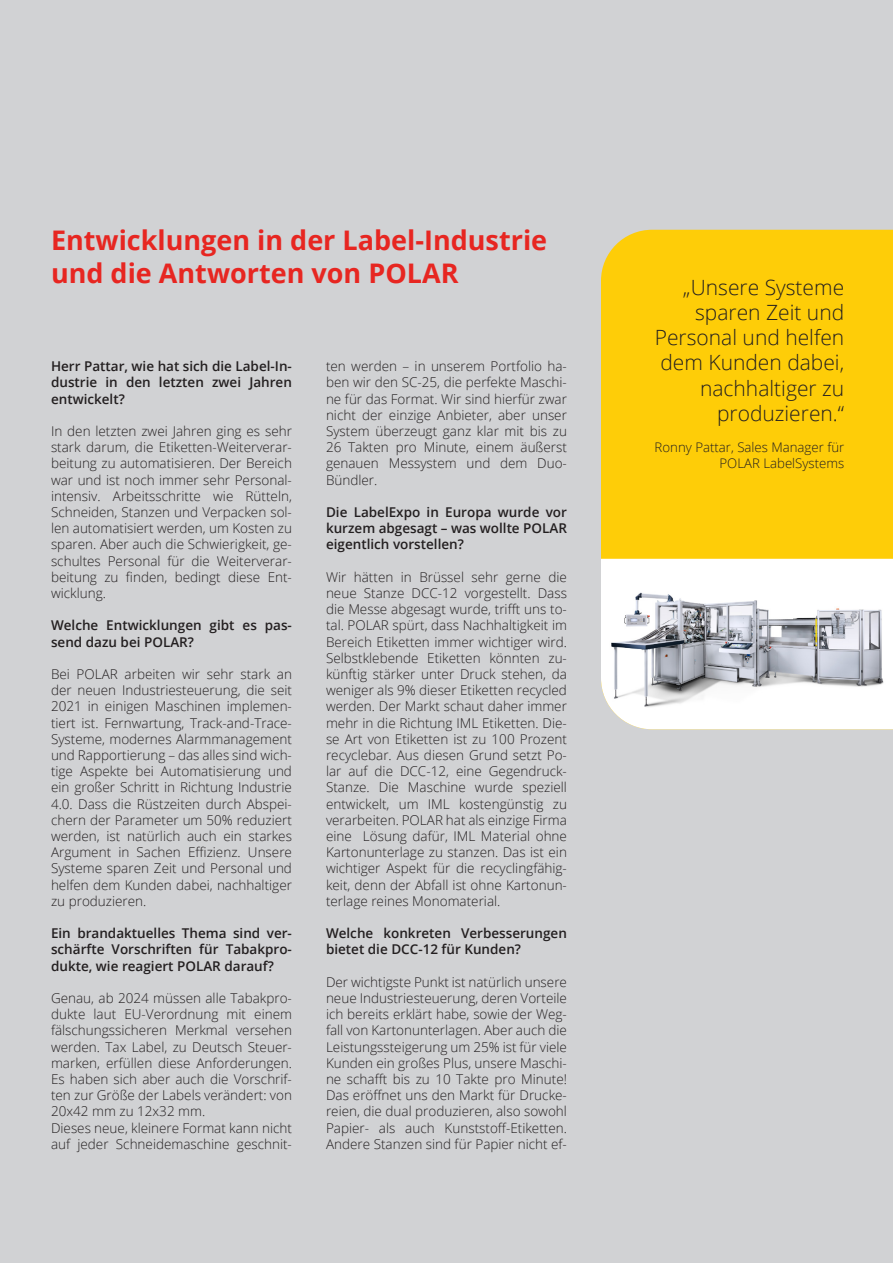
<style>
.page{position:relative;width:893px;height:1263px;background:#d1d2d4}
.page>*{position:absolute;margin:0;border:0;box-sizing:border-box;transform-origin:0 0}
.t1{font:700 27px/32.4px "Open Sans";color:#e72621}
.t2{font:300 21px/25.2px "Open Sans";color:#231f20;text-align:right}
.t3{font:300 13.5px/16.2px "Open Sans";color:#231f20;text-align:justify}
.t4{font:600 13.5px/16.2px "Open Sans";color:#231f20;text-align:justify}
.t5{font:300 13.2px/15.9px "Open Sans";color:#231f20;text-align:right}
</style>
<div class="page">
<div style="left:601px;top:230px;width:292px;height:329px;background:#fecd08"></div>
<img style="left:601px;top:559px;width:292px;height:170px">
<p class="t1" style="left:51px;top:224px;width:498px">Entwicklungen in der Label-Industrie und die Antworten von POLAR</p>
<p class="t4" style="left:51px;top:358px;width:242px">Herr Pattar, wie hat sich die Label-In&shy;dustrie in den letzten zwei Jahren entwickelt?</p>
<p class="t3" style="left:51px;top:423px;width:242px">In den letzten zwei Jahren ging es sehr stark darum, die Etiketten-Weiterverar&shy;beitung zu automatisieren. Der Bereich war und ist noch immer sehr Personal&shy;intensiv. Arbeitsschritte wie Rütteln, Schneiden, Stanzen und Verpacken sol&shy;len automatisiert werden, um Kosten zu sparen. Aber auch die Schwierigkeit, ge&shy;schultes Personal für die Weiterverar&shy;beitung zu finden, bedingt diese Ent&shy;wicklung.</p>
<p class="t4" style="left:51px;top:617px;width:242px">Welche Entwicklungen gibt es pas&shy;send dazu bei POLAR?</p>
<p class="t3" style="left:51px;top:666px;width:242px">Bei POLAR arbeiten wir sehr stark an der neuen Industriesteuerung, die seit 2021 in einigen Maschinen implemen&shy;tiert ist. Fernwartung, Track-and-Trace-Systeme, modernes Alarmmanagement und Rapportierung – das alles sind wich&shy;tige Aspekte bei Automatisierung und ein großer Schritt in Richtung Industrie 4.0. Dass die Rüstzeiten durch Abspei&shy;chern der Parameter um 50% reduziert werden, ist natürlich auch ein starkes Argument in Sachen Effizienz. Unsere Systeme sparen Zeit und Personal und helfen dem Kunden dabei, nachhaltiger zu produzieren.</p>
<p class="t4" style="left:51px;top:925px;width:242px">Ein brandaktuelles Thema sind ver&shy;schärfte Vorschriften für Tabakpro&shy;dukte, wie reagiert POLAR darauf?</p>
<p class="t3" style="left:51px;top:990px;width:242px">Genau, ab 2024 müssen alle Tabakpro&shy;dukte laut EU-Verordnung mit einem fälschungssicheren Merkmal versehen werden. Tax Label, zu Deutsch Steuer&shy;marken, erfüllen diese Anforderungen.<br>Es haben sich aber auch die Vorschrif&shy;ten zur Größe der Labels verändert: von 20x42 mm zu 12x32 mm.</p>
<p class="t3" style="left:51px;top:1119px;width:242px">Dieses neue, kleinere Format kann nicht auf jeder Schneidemaschine geschnit-</p>
<p class="t3" style="left:326px;top:358px;width:242px">ten werden – in unserem Portfolio ha&shy;ben wir den SC-25, die perfekte Maschi&shy;ne für das Format. Wir sind hierfür zwar nicht der einzige Anbieter, aber unser System überzeugt ganz klar mit bis zu 26 Takten pro Minute, einem äußerst genauen Messystem und dem Duo-Bündler.</p>
<p class="t4" style="left:326px;top:504px;width:242px">Die LabelExpo in Europa wurde vor kurzem abgesagt – was wollte POLAR eigentlich vorstellen?</p>
<p class="t3" style="left:326px;top:568px;width:242px">Wir hätten in Brüssel sehr gerne die neue Stanze DCC-12 vorgestellt. Dass die Messe abgesagt wurde, trifft uns to&shy;tal. POLAR spürt, dass Nachhaltigkeit im Bereich Etiketten immer wichtiger wird.<br>Selbstklebende Etiketten könnten zu&shy;künftig stärker unter Druck stehen, da weniger als 9% dieser Etiketten recycled werden. Der Markt schaut daher immer mehr in die Richtung IML Etiketten. Die&shy;se Art von Etiketten ist zu 100 Prozent recyclebar. Aus diesen Grund setzt Po&shy;lar auf die DCC-12, eine Gegendruck-Stanze. Die Maschine wurde speziell entwickelt, um IML kostengünstig zu verarbeiten. POLAR hat als einzige Firma eine Lösung dafür, IML Material ohne Kartonunterlage zu stanzen. Das ist ein wichtiger Aspekt für die recyclingfähig&shy;keit, denn der Abfall ist ohne Kartonun&shy;terlage reines Monomaterial.</p>
<p class="t4" style="left:326px;top:925px;width:242px">Welche konkreten Verbesserungen bietet die DCC-12 für Kunden?</p>
<p class="t3" style="left:326px;top:973px;width:242px">Der wichtigste Punkt ist natürlich unsere neue Industriesteuerung, deren Vorteile ich bereits erklärt habe, sowie der Weg&shy;fall von Kartonunterlagen. Aber auch die Leistungssteigerung um 25% ist für viele Kunden ein großes Plus, unsere Maschi&shy;ne schafft bis zu 10 Takte pro Minute!<br>Das eröffnet uns den Markt für Drucke&shy;reien, die dual produzieren, also sowohl Papier- als auch Kunststoff-Etiketten.<br>Andere Stanzen sind für Papier nicht ef-</p>
<p class="t2" style="left:655px;top:274px;width:191px">„Unsere Systeme sparen Zeit und<br>Personal und helfen dem Kunden dabei, nachhaltiger zu</p>
<p class="t2" style="left:717px;top:400px;width:129px">produzieren.“</p>
<p class="t5" style="left:655px;top:439px;width:191px">Ronny Pattar, Sales Manager für<br>POLAR LabelSystems</p>
</div>
